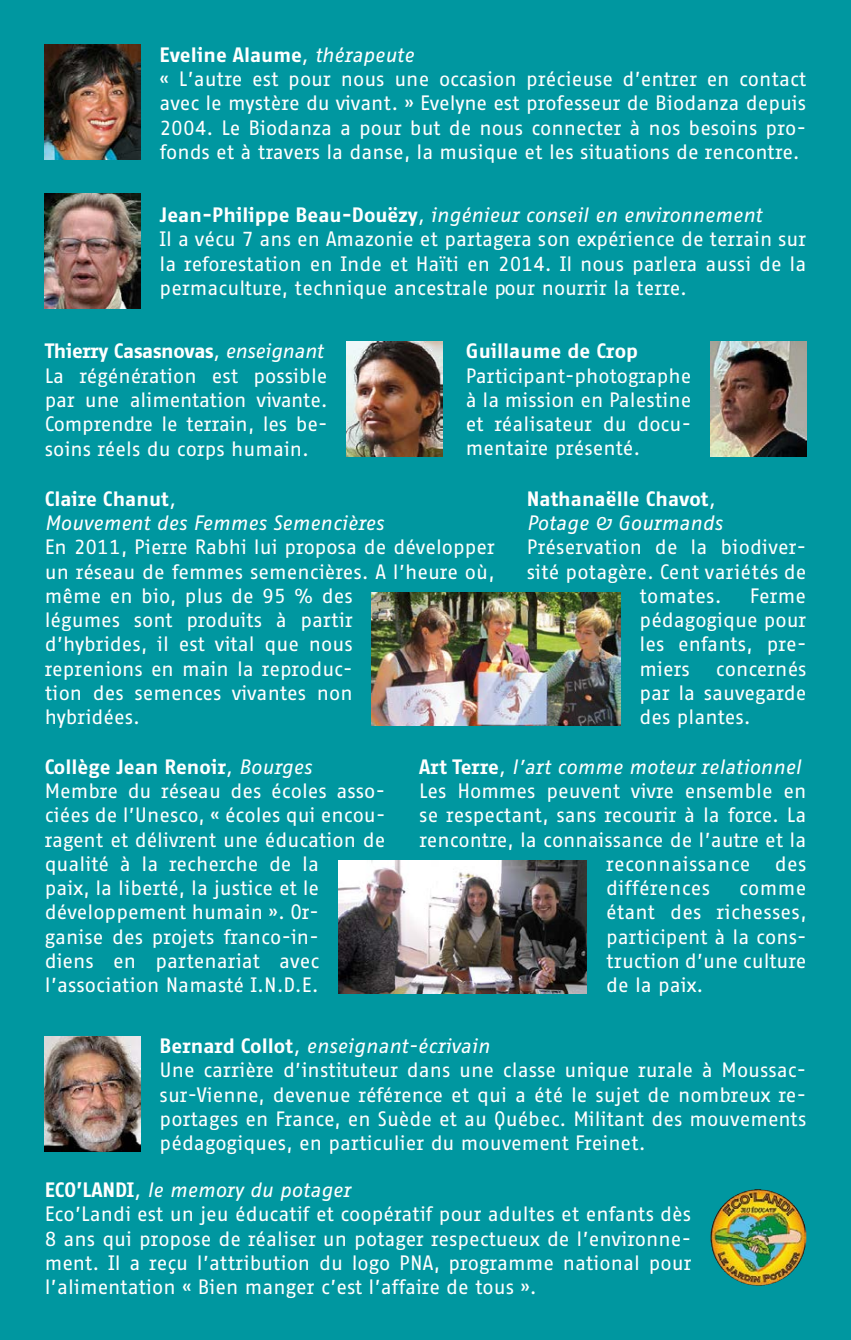
<style>
.page{position:relative;width:851px;height:1340px;background:#fff}
.page>*{position:absolute;margin:0;border:0;box-sizing:border-box;transform-origin:0 0}
.t1{font:20.25px/24.3px "Fago Office Sans";color:#fff}
.t2{font:italic 20.25px/24.3px "Fago Office Sans";color:#fff}
.t3{font:700 20.25px/24.3px "Fago Office Sans";color:#fff}
.t4{font:20.25px "Fago Office Sans";letter-spacing:.02em;color:#fff}
.s1{font-weight:700}
.s2{font-style:italic}
.s3{font-weight:700;font-style:normal}
.s4{font-weight:400;font-style:italic}
</style>
<div class="page">
<div style="left:0;top:0;width:850px;height:1339px;background:#0097a0"></div>
<img style="left:347px;top:341px;width:95px;height:115px">
<img style="left:710px;top:341px;width:96px;height:115px">
<img style="left:45px;top:193px;width:95px;height:115px">
<img style="left:45px;top:45px;width:95px;height:115px">
<img style="left:45px;top:1036px;width:95px;height:115px">
<img style="left:710px;top:1189px;width:96px;height:96px">
<img style="left:338px;top:860px;width:248px;height:133px">
<img style="left:372px;top:592px;width:248px;height:133px">
<p class="t1" style="left:159px;top:44px;width:648px"><span class="s1">Eveline Alaume</span><span class="s2">, thérapeute<br></span>« L’autre est pour nous une occasion précieuse d’entrer en contact avec le mystère du vivant. » Evelyne est professeur de Biodanza depuis 2004. Le Biodanza a pour but de nous connecter à nos besoins pro&shy;fonds et à travers la danse, la musique et les situations de rencontre.</p>
<p class="t1" style="left:159px;top:204px;width:648px"><span class="s1">Jean-Philippe Beau-Douëzy</span><span class="s2">, ingénieur conseil en environnement<br></span>Il a vécu 7 ans en Amazonie et partagera son expérience de terrain sur la reforestation en Inde et Haïti en 2014. Il nous parlera aussi de la permaculture, technique ancestrale pour nourrir la terre.</p>
<p class="t1" style="left:45px;top:340px;width:284px"><span class="s1">Thierry Casasnovas</span><span class="s2">, enseignant<br></span>La régénération est possible par une alimentation vivante.<br>Comprendre le terrain, les be&shy;soins réels du corps humain.</p>
<p class="t3" style="left:466px;top:340px;width:174px">Guillaume de Crop</p>
<p class="t1" style="left:466px;top:365px;width:227px;text-align:justify">Participant-photographe à la mission en Palestine et réalisateur du docu&shy;mentaire présenté.</p>
<p class="t2" style="left:45px;top:489px;width:340px"><span class="s3">Claire Chanut</span>,<br>Mouvement des Femmes Semencières</p>
<p class="t1" style="left:45px;top:536px;width:452px">En 2011, Pierre Rabhi lui proposa de développer un réseau de femmes semencières. A l’heure où, même en bio, plus de 95 % des<br>légumes sont produits à partir<br>d’hybrides, il est vital que nous<br>reprenions en main la reproduc-<br>tion des semences vivantes non<br>hybridées.</p>
<p class="t3" style="left:526px;top:488px;width:197px">Nathanaëlle Chavot<span class="s4">,<br>Potage &amp; Gourmands</span></p>
<p class="t1" style="left:526px;top:536px;width:281px">Préservation de la biodiver-</p>
<p class="t1" style="left:526px;top:560px;width:281px">sité potagère. Cent variétés de</p>
<p class="t1" style="left:639px;top:585px;width:83px">tomates.</p>
<p class="t1" style="left:639px;top:585px;width:169px;text-align:justify;text-indent:110px">Ferme pédagogique pour les enfants, pre&shy;miers</p>
<p class="t1" style="left:639px;top:658px;width:168px;text-align:justify;text-indent:76px">concernés par la sauvegarde des plantes.</p>
<p class="t1" style="left:45px;top:755px;width:342px"><span class="s1">Collège Jean Renoir</span><span class="s2">, Bourges<br></span>Membre du réseau des écoles asso&shy;ciées de l’Unesco, « écoles qui encou&shy;ragent et délivrent une éducation de qualité à la recherche de la<br>paix, la liberté, la justice et le développement humain ». Or-<br>ganise des projets franco-in-<br>diens en partenariat avec l’association Namasté I.N.D.E.</p>
<p class="t2" style="left:419px;top:756px;width:383px"><span class="s3">Art Terre</span>, l’art comme moteur relationnel</p>
<p class="t1" style="left:419px;top:780px;width:388px">Les Hommes peuvent vivre ensemble en</p>
<p class="t1" style="left:419px;top:804px;width:388px">se respectant, sans recourir à la force. La</p>
<p class="t1" style="left:419px;top:828px;width:388px">rencontre, la connaissance de l’autre et la</p>
<p class="t4" style="left:606px;top:854px;width:202px">reconnaissance des</p>
<p class="t1" style="left:606px;top:877px;width:105px">diffé rences</p>
<p class="t1" style="left:606px;top:877px;width:202px;text-align:justify;text-indent:133px">comme étant des richesses, participent à la cons&shy;truction d’une culture de la paix.</p>
<p class="t1" style="left:159px;top:1035px;width:648px"><span class="s1">Bernard Collot</span><span class="s2">, enseignant-écrivain<br></span>Une carrière d’instituteur dans une classe unique rurale à Moussac&shy;sur-Vienne, devenue référence et qui a été le sujet de nombreux re&shy;portages en France, en Suède et au Québec. Militant des mouvements pédagogiques, en particulier du mouvement Freinet.</p>
<p class="t1" style="left:45px;top:1179px;width:648px"><span class="s1">ECO’LANDI</span><span class="s2">, le memory du potager<br></span>Eco’Landi est un jeu éducatif et coopératif pour adultes et enfants dès 8 ans qui propose de réaliser un potager respectueux de l’environne&shy;ment. Il a reçu l’attribution du logo PNA, programme national pour l’alimentation « Bien manger c’est l’affaire de tous ».</p>
</div>
